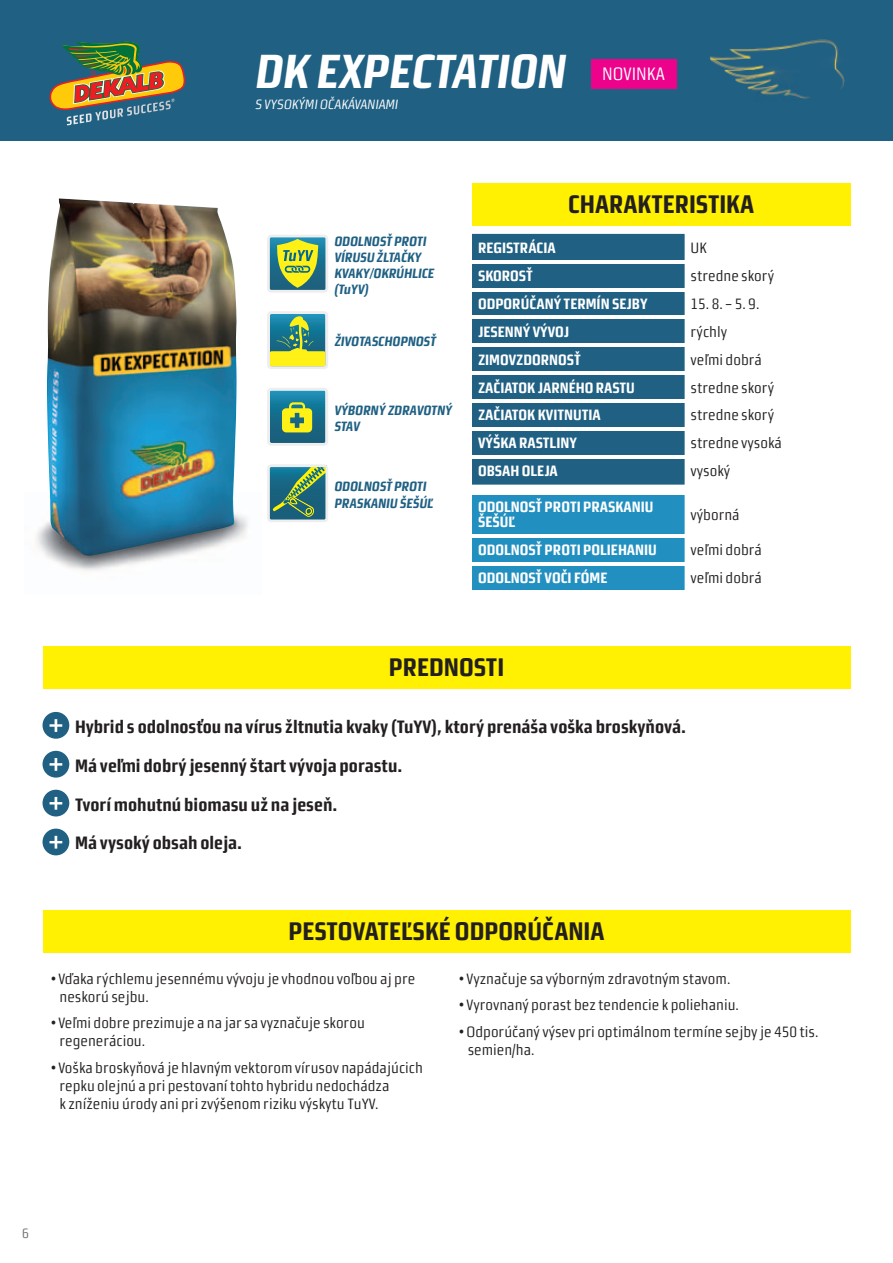
<style>
.page{position:relative;width:893px;height:1263px;background:#fff}
.page>*{position:absolute;margin:0;border:0;box-sizing:border-box;transform-origin:0 0}
.t1{font:italic 700 48px "Morgan Sans Cond";color:#fff}
.t2{font:700 25.5px "Morgan Sans Cond";color:#231f20}
.t3{font:700 18px/38.8px "Morgan Sans Cond";color:#231f20}
.t4{font:18px "Morgan Sans Cond";color:#fff}
.t5{font:15px/18px "Morgan Sans Cond";color:#231f20}
.t6{font:700 15px/15px "Morgan Sans Cond";color:#fff}
.t7{font:italic 700 13.5px/16.2px "Morgan Sans Cond";color:#1f6083}
.t8{font:italic 13.5px "Morgan Sans Cond";color:#fff}
.t9{font:13.5px "Morgan Sans Cond";color:#6c6d70}
</style>
<div class="page">
<div style="left:0;top:0;width:893px;height:140px;background:#1f6083"></div>
<svg style="left:50px;top:41px;width:135px;height:79px"></svg>
<img style="left:709px;top:39px;width:136px;height:60px">
<div style="left:591px;top:59px;width:85px;height:29px;background:#ed028c"></div>
<img style="left:36px;top:514px;width:213px;height:57px">
<img style="left:47px;top:198px;width:190px;height:358px">
<div style="left:472px;top:234px;width:213px;height:251px;background:#1f6083"></div>
<div style="left:472px;top:495px;width:213px;height:95px;background:#218fc0"></div>
<hr style="left:472px;top:260px;width:213px;height:3px;background:#fff">
<hr style="left:472px;top:288px;width:213px;height:3px;background:#fff">
<hr style="left:472px;top:344px;width:213px;height:3px;background:#fff">
<hr style="left:472px;top:372px;width:213px;height:3px;background:#fff">
<hr style="left:472px;top:427px;width:213px;height:3px;background:#fff">
<hr style="left:472px;top:455px;width:213px;height:3px;background:#fff">
<hr style="left:472px;top:562px;width:213px;height:3px;background:#fff">
<hr style="left:472px;top:316px;width:213px;height:3px;background:#fff">
<hr style="left:472px;top:399px;width:213px;height:3px;background:#fff">
<hr style="left:472px;top:534px;width:213px;height:3px;background:#fff">
<svg style="left:267px;top:235px;width:61px;height:58px;background:#8bb178"></svg>
<svg style="left:267px;top:311px;width:61px;height:58px;background:#88b37e"></svg>
<svg style="left:267px;top:388px;width:61px;height:58px;background:#69a08d"></svg>
<div style="left:43px;top:910px;width:807px;height:42px;background:#fff101"></div>
<div style="left:43px;top:646px;width:807px;height:43px;background:#fff101"></div>
<div style="left:43px;top:712px;width:26px;height:27px;background:#1f6083;border-radius:50%"></div>
<svg style="left:50px;top:719px;width:12px;height:13px"></svg>
<div style="left:43px;top:751px;width:26px;height:27px;background:#1f6083;border-radius:50%"></div>
<svg style="left:50px;top:758px;width:12px;height:13px"></svg>
<div style="left:43px;top:790px;width:26px;height:26px;background:#1f6083;border-radius:50%"></div>
<svg style="left:50px;top:797px;width:12px;height:13px"></svg>
<div style="left:43px;top:829px;width:26px;height:26px;background:#1f6083;border-radius:50%"></div>
<svg style="left:50px;top:836px;width:12px;height:12px"></svg>
<svg style="left:267px;top:464px;width:61px;height:58px;background:#5a9085"></svg>
<div style="left:472px;top:183px;width:378px;height:42px;background:#fff101"></div>
<h1 class="t1" style="left:255px;top:43px;width:312px">DK EXPECTATION</h1>
<p class="t8" style="left:255px;top:96px;width:145px">S VYSOKÝMI OČAKÁVANIAMI</p>
<p class="t4" style="left:602px;top:63px;width:64px">NOVINKA</p>
<p class="t7" style="left:334px;top:233px;width:101px">ODOLNOSŤ PROTI<br>VÍRUSU ŽLTAČKY<br>KVAKY/OKRÚHLICE (TuYV)</p>
<p class="t7" style="left:334px;top:334px;width:103px">ŽIVOTASCHOPNOSŤ</p>
<p class="t7" style="left:334px;top:402px;width:119px">VÝBORNÝ ZDRAVOTNÝ<br>STAV</p>
<p class="t7" style="left:334px;top:479px;width:100px">ODOLNOSŤ PROTI<br>PRASKANIU ŠEŠÚĽ</p>
<h2 class="t2" style="left:568px;top:189px;width:187px">CHARAKTERISTIKA</h2>
<p class="t6" style="left:478px;top:241px;width:79px">REGISTRÁCIA</p>
<p class="t5" style="left:691px;top:239px;width:18px">UK</p>
<p class="t6" style="left:478px;top:269px;width:56px">SKOROSŤ</p>
<p class="t5" style="left:691px;top:267px;width:85px">stredne skorý</p>
<p class="t6" style="left:478px;top:297px;width:171px">ODPORÚČANÝ TERMÍN SEJBY</p>
<p class="t5" style="left:691px;top:295px;width:70px">15. 8. – 5. 9.</p>
<p class="t6" style="left:478px;top:324px;width:93px">JESENNÝ VÝVOJ</p>
<p class="t5" style="left:691px;top:323px;width:38px">rýchly</p>
<p class="t6" style="left:478px;top:352px;width:104px">ZIMOVZDORNOSŤ</p>
<p class="t5" style="left:691px;top:351px;width:73px">veľmi dobrá</p>
<p class="t6" style="left:478px;top:380px;width:158px">ZAČIATOK JARNÉHO RASTU</p>
<p class="t5" style="left:691px;top:379px;width:85px">stredne skorý</p>
<p class="t6" style="left:478px;top:408px;width:124px">ZAČIATOK KVITNUTIA</p>
<p class="t5" style="left:691px;top:406px;width:85px">stredne skorý</p>
<p class="t6" style="left:478px;top:436px;width:100px">VÝŠKA RASTLINY</p>
<p class="t5" style="left:691px;top:434px;width:93px">stredne vysoká</p>
<p class="t6" style="left:478px;top:464px;width:81px">OBSAH OLEJA</p>
<p class="t5" style="left:691px;top:462px;width:41px">vysoký</p>
<p class="t6" style="left:478px;top:500px;width:177px">ODOLNOSŤ PROTI PRASKANIU<br>ŠEŠÚĽ</p>
<p class="t5" style="left:691px;top:506px;width:51px">výborná</p>
<p class="t6" style="left:478px;top:543px;width:180px">ODOLNOSŤ PROTI POLIEHANIU</p>
<p class="t5" style="left:691px;top:541px;width:73px">veľmi dobrá</p>
<p class="t6" style="left:478px;top:571px;width:131px">ODOLNOSŤ VOČI FÓME</p>
<p class="t5" style="left:691px;top:569px;width:73px">veľmi dobrá</p>
<h2 class="t2" style="left:389px;top:652px;width:117px">PREDNOSTI</h2>
<p class="t3" style="left:75px;top:707px;width:612px">Hybrid s odolnosťou na vírus žltnutia kvaky (TuYV), ktorý prenáša voška broskyňová.<br>Má veľmi dobrý jesenný štart vývoja porastu.<br>Tvorí mohutnú biomasu už na jeseň.<br>Má vysoký obsah oleja.</p>
<h2 class="t2" style="left:288px;top:916px;width:318px">PESTOVATEĽSKÉ ODPORÚČANIA</h2>
<p class="t5" style="left:60px;top:970px;width:357px;text-indent:-9px">• Vďaka rýchlemu jesennému vývoju je vhodnou voľbou aj pre neskorú sejbu.</p>
<p class="t5" style="left:60px;top:1014px;width:307px;text-indent:-9px">• Veľmi dobre prezimuje a na jar sa vyznačuje skorou regeneráciou.</p>
<p class="t5" style="left:60px;top:1059px;width:365px;text-indent:-9px">• Voška broskyňová je hlavným vektorom vírusov napádajúcich repku olejnú a pri pestovaní tohto hybridu nedochádza<br>k zníženiu úrody ani pri zvýšenom riziku výskytu TuYV.</p>
<p class="t5" style="left:459px;top:970px;width:273px">• Vyznačuje sa výborným zdravotným stavom.</p>
<p class="t5" style="left:459px;top:996px;width:281px">• Vyrovnaný porast bez tendencie k poliehaniu.</p>
<p class="t5" style="left:468px;top:1023px;width:352px;text-indent:-9px">• Odporúčaný výsev pri optimálnom termíne sejby je 450 tis. semien/ha.</p>
<p class="t9" style="left:22px;top:1225px;width:8px">6</p>
</div>
